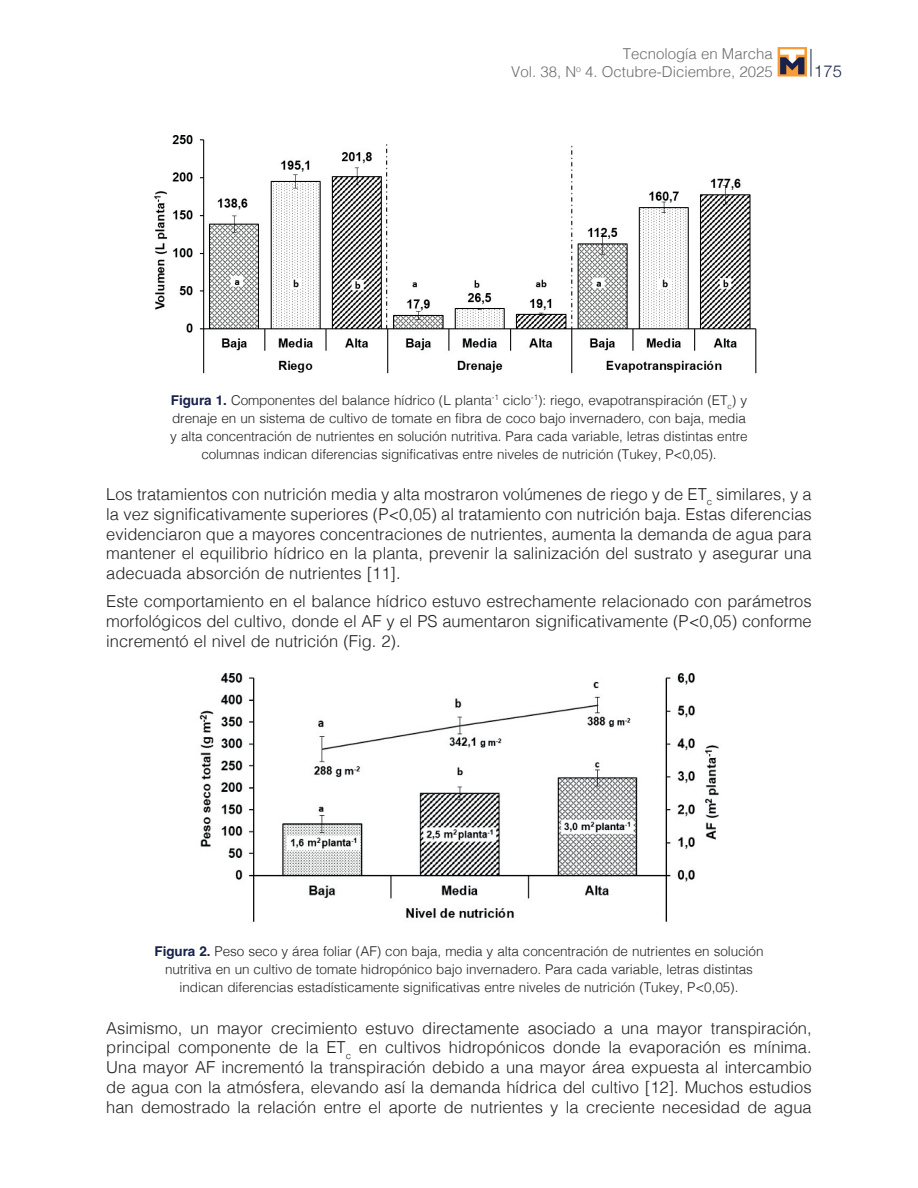
<style>
.page{position:relative;width:918px;height:1188px;background:#fff}
.page>*{position:absolute;margin:0;border:0;box-sizing:border-box;transform-origin:0 0}
.t1{font:300 16.5px/19.8px "Helvetica";color:#231f20;text-align:justify}
.t2{font:300 16.5px "Helvetica Neue";color:#17214b}
.t3{font:300 15px/18px "Helvetica";color:#6c6d70;text-align:right}
.t4{font:300 13.5px/18px "Helvetica";letter-spacing:-.005em;color:#231f20;text-align:center}
.s1{font-weight:700;color:#17214b}
</style>
<div class="page">
<svg style="left:811px;top:49px;width:1px;height:28px"></svg>
<svg style="left:778px;top:47px;width:29px;height:30px"></svg>
<svg style="left:780px;top:49px;width:24px;height:25px"></svg>
<img style="left:154px;top:135px;width:603px;height:239px">
<img style="left:199px;top:673px;width:520px;height:249px">
<p class="t3" style="left:511px;top:43px;width:263px">Tecnología en Marcha<br>Vol. 38, N<sup>o</sup> 4. Octubre-Diciembre, 2025</p>
<p class="t2" style="left:814px;top:57px;width:29px">175</p>
<p class="t4" style="left:170px;top:390px;width:579px"><span class="s1">Figura 1.</span> Componentes del balance hídrico (L planta<sup>-1</sup> ciclo<sup>-1</sup>): riego, evapotranspiración (ET<sub>c</sub>) y drenaje en un sistema de cultivo de tomate en fibra de coco bajo invernadero, con baja, media y alta concentración de nutrientes en solución nutritiva. Para cada variable, letras distintas entre columnas indican diferencias significativas entre niveles de nutrición (Tukey, P&lt;0,05).</p>
<p class="t1" style="left:106px;top:483px;width:707px">Los tratamientos con nutrición media y alta mostraron volúmenes de riego y de ET<sub>c</sub> similares, y a la vez significativamente superiores (P&lt;0,05) al tratamiento con nutrición baja. Estas diferencias evidenciaron que a mayores concentraciones de nutrientes, aumenta la demanda de agua para mantener el equilibrio hídrico en la planta, prevenir la salinización del sustrato y asegurar una adecuada absorción de nutrientes [11].</p>
<p class="t1" style="left:106px;top:590px;width:707px">Este comportamiento en el balance hídrico estuvo estrechamente relacionado con parámetros morfológicos del cultivo, donde el AF y el PS aumentaron significativamente (P&lt;0,05) conforme incrementó el nivel de nutrición (Fig. 2).</p>
<p class="t4" style="left:155px;top:942px;width:610px"><span class="s1">Figura 2.</span> Peso seco y área foliar (AF) con baja, media y alta concentración de nutrientes en solución nutritiva en un cultivo de tomate hidropónico bajo invernadero. Para cada variable, letras distintas indican diferencias estadísticamente significativas entre niveles de nutrición (Tukey, P&lt;0,05).</p>
<p class="t1" style="left:106px;top:1017px;width:707px">Asimismo, un mayor crecimiento estuvo directamente asociado a una mayor transpiración, principal componente de la ET<sub>c</sub> en cultivos hidropónicos donde la evaporación es mínima.<br>Una mayor AF incrementó la transpiración debido a una mayor área expuesta al intercambio de agua con la atmósfera, elevando así la demanda hídrica del cultivo [12]. Muchos estudios han demostrado la relación entre el aporte de nutrientes y la creciente necesidad de agua</p>
</div>
